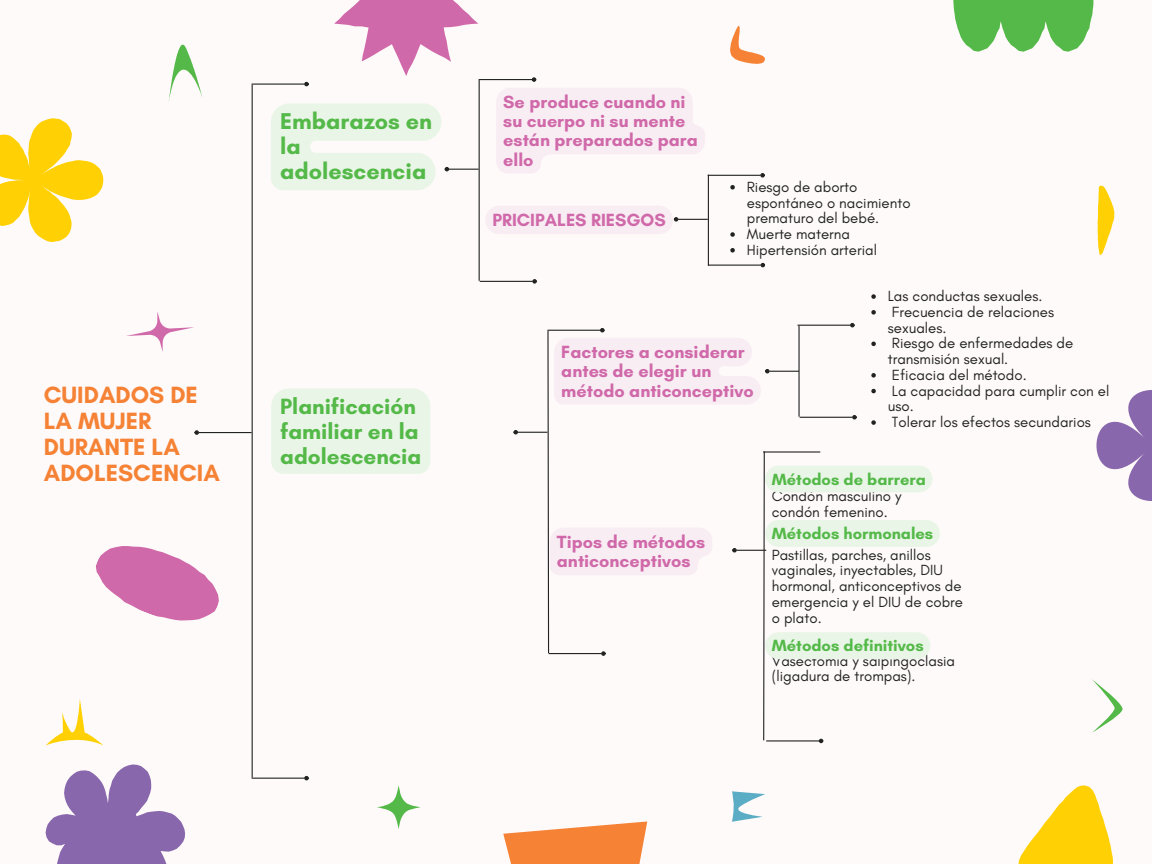
<style>
.page{position:relative;width:1152px;height:864px;background:#fffafa}
.page>*{position:absolute;margin:0;border:0;box-sizing:border-box;transform-origin:0 0}
.t1{font:700 24px/25.8px "Glacial Indifference";color:#f58235}
.t2{font:700 23.25px/24.8px "Glacial Indifference";color:#54b948}
.t3{font:700 22.5px/24.8px "Glacial Indifference";color:#54b948}
.t4{font:700 18px/19.2px "Glacial Indifference";color:#d069a9}
.t5{font:700 16.5px "Glacial Indifference";color:#54b948}
.t6{font:15px/15.8px "Glacial Indifference";color:#222}
</style>
<div class="page">
<hr style="left:252px;top:85px;width:1px;height:693px;background:#222">
<hr style="left:252px;top:84px;width:53px;height:1px;background:#222">
<svg style="left:304px;top:82px;width:5px;height:4px"></svg>
<hr style="left:252px;top:778px;width:53px;height:1px;background:#222">
<svg style="left:304px;top:776px;width:5px;height:4px"></svg>
<hr style="left:199px;top:432px;width:53px;height:1px;background:#222">
<svg style="left:194px;top:430px;width:5px;height:5px"></svg>
<hr style="left:479px;top:79px;width:1px;height:202px;background:#222">
<hr style="left:479px;top:79px;width:53px;height:1px;background:#222">
<svg style="left:532px;top:77px;width:4px;height:5px"></svg>
<hr style="left:480px;top:281px;width:53px;height:1px;background:#222">
<svg style="left:532px;top:279px;width:5px;height:5px"></svg>
<hr style="left:449px;top:169px;width:30px;height:1px;background:#222">
<hr style="left:708px;top:175px;width:1px;height:91px;background:#222">
<hr style="left:708px;top:175px;width:53px;height:1px;background:#222">
<svg style="left:760px;top:173px;width:5px;height:5px"></svg>
<hr style="left:708px;top:265px;width:53px;height:1px;background:#222">
<svg style="left:761px;top:263px;width:4px;height:4px"></svg>
<hr style="left:678px;top:219px;width:30px;height:1px;background:#222">
<svg style="left:0;top:118px;width:103px;height:124px"></svg>
<svg style="left:46px;top:764px;width:139px;height:100px"></svg>
<svg style="left:953px;top:0;width:140px;height:52px"></svg>
<svg style="left:1018px;top:785px;width:95px;height:79px"></svg>
<svg style="left:95px;top:546px;width:124px;height:75px"></svg>
<svg style="left:1096px;top:390px;width:56px;height:111px"></svg>
<svg style="left:126px;top:312px;width:68px;height:40px"></svg>
<svg style="left:334px;top:0;width:144px;height:76px"></svg>
<svg style="left:503px;top:821px;width:144px;height:43px"></svg>
<svg style="left:46px;top:699px;width:57px;height:46px"></svg>
<svg style="left:1092px;top:679px;width:31px;height:54px"></svg>
<svg style="left:1098px;top:186px;width:16px;height:69px"></svg>
<svg style="left:730px;top:26px;width:35px;height:38px"></svg>
<svg style="left:169px;top:45px;width:33px;height:55px"></svg>
<svg style="left:732px;top:791px;width:33px;height:31px"></svg>
<svg style="left:377px;top:785px;width:44px;height:44px"></svg>
<svg style="left:271px;top:103px;width:178px;height:87px"></svg>
<svg style="left:496px;top:88px;width:209px;height:85px"></svg>
<svg style="left:730px;top:185px;width:5px;height:5px"></svg>
<svg style="left:730px;top:232px;width:5px;height:5px"></svg>
<svg style="left:730px;top:248px;width:5px;height:5px"></svg>
<svg style="left:871px;top:294px;width:5px;height:5px"></svg>
<svg style="left:871px;top:310px;width:5px;height:5px"></svg>
<div style="left:271px;top:388px;width:159px;height:86px;background:#e9f6e7"></div>
<div style="left:486px;top:206px;width:192px;height:28px;background:#f9edf4"></div>
<svg style="left:513px;top:323px;width:427px;height:420px"></svg>
<p class="t2" style="left:280px;top:109px;width:153px">Embarazos en la adolescencia</p>
<p class="t1" style="left:44px;top:382px;width:178px">CUIDADOS DE<br>LA MUJER<br>DURANTE LA<br>ADOLESCENCIA</p>
<p class="t3" style="left:280px;top:394px;width:143px">Planificación familiar en la adolescencia</p>
<p class="t4" style="left:503px;top:92px;width:196px">Se produce cuando ni su cuerpo ni su mente están preparados para ello</p>
<p class="t6" style="left:747px;top:179px;width:165px">Riesgo de aborto espontáneo o nacimiento prematuro del bebé.</p>
<p class="t6" style="left:747px;top:226px;width:105px">Muerte materna</p>
<p class="t6" style="left:747px;top:242px;width:132px">Hipertensión arterial</p>
<p class="t6" style="left:888px;top:288px;width:156px">Las conductas sexuales.</p>
<p class="t6" style="left:888px;top:304px;width:168px">Frecuencia de relaciones sexuales.</p>
<p class="t6" style="left:888px;top:335px;width:187px">Riesgo de enfermedades de transmisión sexual.</p>
<p class="t6" style="left:892px;top:367px;width:136px">Eficacia del método.</p>
<p class="t6" style="left:888px;top:382px;width:223px">La capacidad para cumplir con el uso.</p>
<p class="t6" style="left:892px;top:414px;width:201px">Tolerar los efectos secundarios</p>
<p class="t4" style="left:492px;top:210px;width:175px">PRICIPALES RIESGOS</p>
<p class="t4" style="left:561px;top:342px;width:194px">Factores a considerar antes de elegir un método anticonceptivo</p>
<p class="t4" style="left:557px;top:532px;width:150px">Tipos de métodos anticonceptivos</p>
<p class="t5" style="left:772px;top:469px;width:156px">Métodos de barrera</p>
<p class="t6" style="left:772px;top:488px;width:131px">Condón masculino y condón femenino.</p>
<p class="t6" style="left:772px;top:546px;width:193px">Pastillas, parches, anillos vaginales, inyectables, DIU hormonal, anticonceptivos de emergencia y el DIU de cobre o plato.</p>
<p class="t6" style="left:772px;top:652px;width:185px">Vasectomía y salpingoclasia (ligadura de trompas).</p>
<p class="t5" style="left:772px;top:523px;width:163px">Métodos hormonales</p>
<p class="t5" style="left:772px;top:636px;width:153px">Métodos definitivos</p>
</div>
